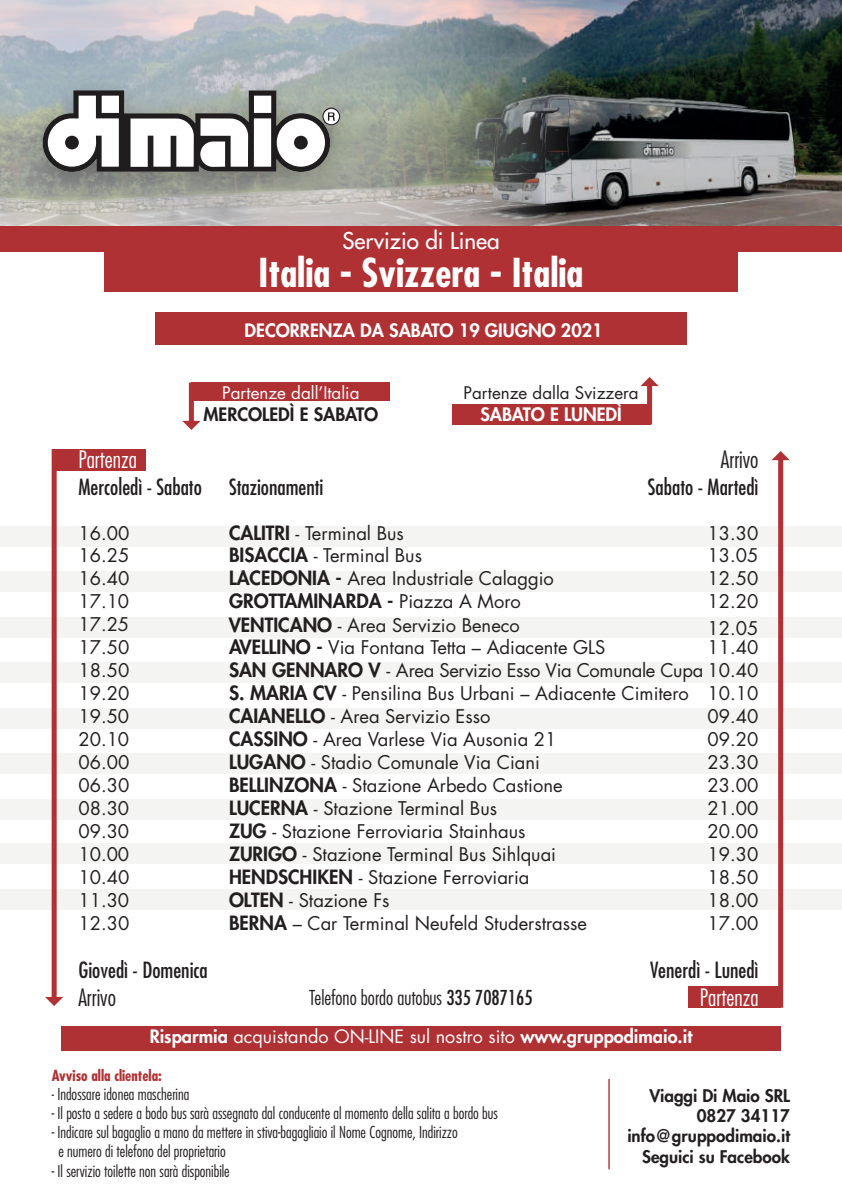
<style>
.page{position:relative;width:842px;height:1191px;background:#fff}
.page>*{position:absolute;margin:0;border:0;box-sizing:border-box;transform-origin:0 0}
.t1{font:700 condensed 38.8px "Futura Std";color:#fff}
.t2{font:300 condensed 23.4px "Futura Std";color:#fff}
.t3{font:300 condensed 23.4px "Futura Std";color:#231f20}
.t4{font:500 22.4px "Futura Std";color:#fff}
.t5{font:condensed 21.8px "Futura Std";color:#231f20}
.t6{font:300 condensed 20px "Futura Std";color:#231f20}
.t7{font:800 19.2px "Futura Std";color:#231f20}
.t8{font:18.4px "Futura Std";color:#231f20}
.t9{font:18.4px "Futura Std";letter-spacing:-.02em;color:#231f20}
.t10{font:18px "Futura Std";color:#fff}
.t11{font:800 18px "Futura Std";color:#fff}
.t12{font:800 18px "Futura Std";color:#231f20}
.t13{font:800 17px/20.4px "Futura Std";color:#231f20;text-align:right}
.t14{font:17px "Futura Std";color:#231f20}
.t15{font:17px "Futura Std";color:#fff}
.t16{font:300 condensed 16px/19.2px "Futura Std";color:#231f20}
.t17{font:700 condensed 15px "Futura Std";color:#b03234}
.s1{font-weight:800;font-size:19.2px}
.s2{font-weight:400;font-size:18.4px}
.s3{font-weight:400}
.s4{font-weight:800}
.s5{font-size:15px}
</style>
<div class="page">
<img style="left:0;top:0;width:842px;height:226px">
<img style="left:6px;top:64px;width:371px;height:154px">
<svg style="left:43px;top:90px;width:297px;height:82px"></svg>
<div style="left:53px;top:449px;width:92px;height:22px;background:#b03134"></div>
<div style="left:688px;top:986px;width:92px;height:21px;background:#b03134"></div>
<div style="left:0;top:526px;width:842px;height:20px;background:#f4f4f3"></div>
<div style="left:0;top:571px;width:842px;height:21px;background:#f4f4f3"></div>
<div style="left:0;top:617px;width:842px;height:20px;background:#f4f4f3"></div>
<div style="left:0;top:662px;width:842px;height:21px;background:#f4f4f3"></div>
<div style="left:0;top:708px;width:842px;height:20px;background:#f4f4f3"></div>
<div style="left:0;top:753px;width:842px;height:21px;background:#f4f4f3"></div>
<div style="left:0;top:799px;width:842px;height:21px;background:#f4f4f3"></div>
<div style="left:0;top:843px;width:842px;height:20px;background:#f4f4f3"></div>
<div style="left:0;top:889px;width:842px;height:21px;background:#f4f4f3"></div>
<div style="left:52px;top:449px;width:5px;height:549px;background:#b03234"></div>
<svg style="left:45px;top:997px;width:18px;height:9px"></svg>
<div style="left:778px;top:459px;width:5px;height:548px;background:#b03234"></div>
<svg style="left:772px;top:451px;width:18px;height:9px"></svg>
<div style="left:0;top:226px;width:842px;height:26px;background:#b03134"></div>
<div style="left:104px;top:226px;width:633px;height:66px;background:#b03134"></div>
<div style="left:155px;top:312px;width:532px;height:33px;background:#b03134"></div>
<div style="left:61px;top:1026px;width:719px;height:25px;background:#b03134"></div>
<hr style="left:608px;top:1079px;width:2px;height:90px;background:#b03234">
<div style="left:191px;top:382px;width:199px;height:19px;background:#b03134"></div>
<div style="left:189px;top:382px;width:5px;height:40px;background:#b03234"></div>
<svg style="left:182px;top:421px;width:18px;height:9px"></svg>
<div style="left:452px;top:404px;width:198px;height:20px;background:#b03134"></div>
<div style="left:647px;top:385px;width:5px;height:39px;background:#b03234"></div>
<svg style="left:640px;top:377px;width:19px;height:9px"></svg>
<p class="t4" style="left:342px;top:227px;width:159px">Servizio di Linea</p>
<h1 class="t1" style="left:259px;top:248px;width:326px">Italia - Svizzera - Italia</h1>
<p class="t11" style="left:245px;top:319px;width:359px">DECORRENZA DA SABATO 19 GIUGNO 2021</p>
<p class="t15" style="left:222px;top:382px;width:139px">Partenze dall’Italia</p>
<p class="t12" style="left:203px;top:402px;width:176px">MERCOLEDÌ E SABATO</p>
<p class="t14" style="left:463px;top:382px;width:177px">Partenze dalla Svizzera</p>
<p class="t11" style="left:480px;top:402px;width:143px">SABATO E LUNEDÌ</p>
<p class="t2" style="left:78px;top:446px;width:60px">Partenza</p>
<p class="t3" style="left:721px;top:446px;width:39px">Arrivo</p>
<p class="t5" style="left:78px;top:473px;width:125px">Mercoledì - Sabato</p>
<p class="t5" style="left:229px;top:473px;width:96px">Stazionamenti</p>
<p class="t5" style="left:648px;top:473px;width:112px">Sabato - Martedì</p>
<p class="t8" style="left:78px;top:521px;width:52px">16.00</p>
<p class="t8" style="left:229px;top:521px;width:176px"><span class="s1">CALITRI</span> - Terminal Bus</p>
<p class="t8" style="left:707px;top:521px;width:52px">13.30</p>
<p class="t8" style="left:78px;top:544px;width:52px">16.25</p>
<p class="t8" style="left:229px;top:544px;width:194px"><span class="s1">BISACCIA</span> - Terminal Bus</p>
<p class="t8" style="left:707px;top:544px;width:52px">13.05</p>
<p class="t8" style="left:78px;top:567px;width:52px">16.40</p>
<p class="t8" style="left:229px;top:567px;width:326px"><span class="s1">LACEDONIA -</span> Area Industriale Calaggio</p>
<p class="t8" style="left:707px;top:567px;width:52px">12.50</p>
<p class="t8" style="left:78px;top:590px;width:52px">17.10</p>
<p class="t7" style="left:229px;top:589px;width:293px">GROTTAMINARDA - <span class="s2">Piazza A Moro</span></p>
<p class="t8" style="left:707px;top:590px;width:52px">12.20</p>
<p class="t8" style="left:78px;top:613px;width:52px">17.25</p>
<p class="t8" style="left:229px;top:613px;width:293px"><span class="s1">VENTICANO</span> - Area Servizio Beneco</p>
<p class="t8" style="left:78px;top:636px;width:52px">17.50</p>
<p class="t8" style="left:229px;top:636px;width:378px"><span class="s1">AVELLINO -</span> Via Fontana Tetta – Adiacente GLS</p>
<p class="t8" style="left:707px;top:636px;width:52px">11.40</p>
<p class="t8" style="left:78px;top:658px;width:52px">18.50</p>
<p class="t9" style="left:229px;top:658px;width:531px"><span class="s1">SAN GENNARO V</span> - Area Servizio Esso Via Comunale Cupa 10.40</p>
<p class="t8" style="left:78px;top:681px;width:52px">19.20</p>
<p class="t8" style="left:229px;top:681px;width:531px"><span class="s1">S. MARIA CV</span> - Pensilina Bus Urbani – Adiacente Cimitero 10.10</p>
<p class="t8" style="left:78px;top:704px;width:52px">19.50</p>
<p class="t8" style="left:229px;top:704px;width:263px"><span class="s1">CAIANELLO</span> - Area Servizio Esso</p>
<p class="t8" style="left:707px;top:704px;width:52px">09.40</p>
<p class="t8" style="left:78px;top:727px;width:52px">20.10</p>
<p class="t8" style="left:229px;top:727px;width:329px"><span class="s1">CASSINO</span> - Area Varlese Via Ausonia 21</p>
<p class="t8" style="left:707px;top:727px;width:52px">09.20</p>
<p class="t8" style="left:78px;top:750px;width:52px">06.00</p>
<p class="t8" style="left:229px;top:750px;width:312px"><span class="s1">LUGANO</span> - Stadio Comunale Via Ciani</p>
<p class="t8" style="left:707px;top:750px;width:52px">23.30</p>
<p class="t8" style="left:78px;top:773px;width:52px">06.30</p>
<p class="t8" style="left:229px;top:773px;width:335px"><span class="s1">BELLINZONA</span> - Stazione Arbedo Castione</p>
<p class="t8" style="left:707px;top:773px;width:52px">23.00</p>
<p class="t8" style="left:78px;top:796px;width:52px">08.30</p>
<p class="t8" style="left:229px;top:796px;width:270px"><span class="s1">LUCERNA</span> - Stazione Terminal Bus</p>
<p class="t8" style="left:707px;top:796px;width:52px">21.00</p>
<p class="t8" style="left:78px;top:819px;width:52px">09.30</p>
<p class="t8" style="left:229px;top:819px;width:298px"><span class="s1">ZUG</span> - Stazione Ferroviaria Stainhaus</p>
<p class="t8" style="left:707px;top:819px;width:52px">20.00</p>
<p class="t8" style="left:78px;top:842px;width:52px">10.00</p>
<p class="t8" style="left:229px;top:842px;width:328px"><span class="s1">ZURIGO</span> - Stazione Terminal Bus Sihlquai</p>
<p class="t8" style="left:707px;top:842px;width:52px">19.30</p>
<p class="t8" style="left:78px;top:865px;width:52px">10.40</p>
<p class="t8" style="left:229px;top:865px;width:302px"><span class="s1">HENDSCHIKEN</span> - Stazione Ferroviaria</p>
<p class="t8" style="left:707px;top:865px;width:52px">18.50</p>
<p class="t8" style="left:78px;top:888px;width:52px">11.30</p>
<p class="t8" style="left:229px;top:888px;width:162px"><span class="s1">OLTEN</span> - Stazione Fs</p>
<p class="t8" style="left:707px;top:888px;width:52px">18.00</p>
<p class="t8" style="left:78px;top:911px;width:52px">12.30</p>
<p class="t8" style="left:229px;top:911px;width:360px"><span class="s1">BERNA</span> – Car Terminal Neufeld Studerstrasse</p>
<p class="t8" style="left:707px;top:911px;width:52px">17.00</p>
<p class="t5" style="left:78px;top:956px;width:131px">Giovedì - Domenica</p>
<p class="t5" style="left:650px;top:956px;width:110px">Venerdì - Lunedì</p>
<p class="t3" style="left:78px;top:983px;width:39px">Arrivo</p>
<p class="t6" style="left:309px;top:986px;width:225px">Telefono bordo autobus <span class="s3">335 7087165</span></p>
<p class="t2" style="left:700px;top:983px;width:60px">Partenza</p>
<p class="t8" style="left:707px;top:617px;width:52px">12.05</p>
<p class="t10" style="left:150px;top:1025px;width:544px"><span class="s4">Risparmia</span> acquistando ON-LINE sul nostro sito <span class="s4">www.gruppodimaio.it</span></p>
<p class="t17" style="left:52px;top:1065px;width:112px">Avviso alla clientela:</p>
<p class="t16" style="left:52px;top:1084px;width:139px"><span class="s5">-</span> Indossare idonea mascherina</p>
<p class="t16" style="left:52px;top:1103px;width:448px">- Il posto a sedere a bodo bus sarà assegnato dal conducente al momento della salita a bordo bus</p>
<p class="t16" style="left:58px;top:1122px;width:401px;text-indent:-7px">- Indicare sul bagaglio a mano da mettere in stiva-bagagliaio il Nome Cognome, Indirizzo e numero di telefono del proprietario</p>
<p class="t16" style="left:52px;top:1161px;width:180px">- Il servizio toilette non sarà disponibile</p>
<p class="t13" style="left:627px;top:1085px;width:164px">Viaggi Di Maio SRL<br>0827 34117 info@gruppodimaio.it<br>Seguici su Facebook</p>
</div>
